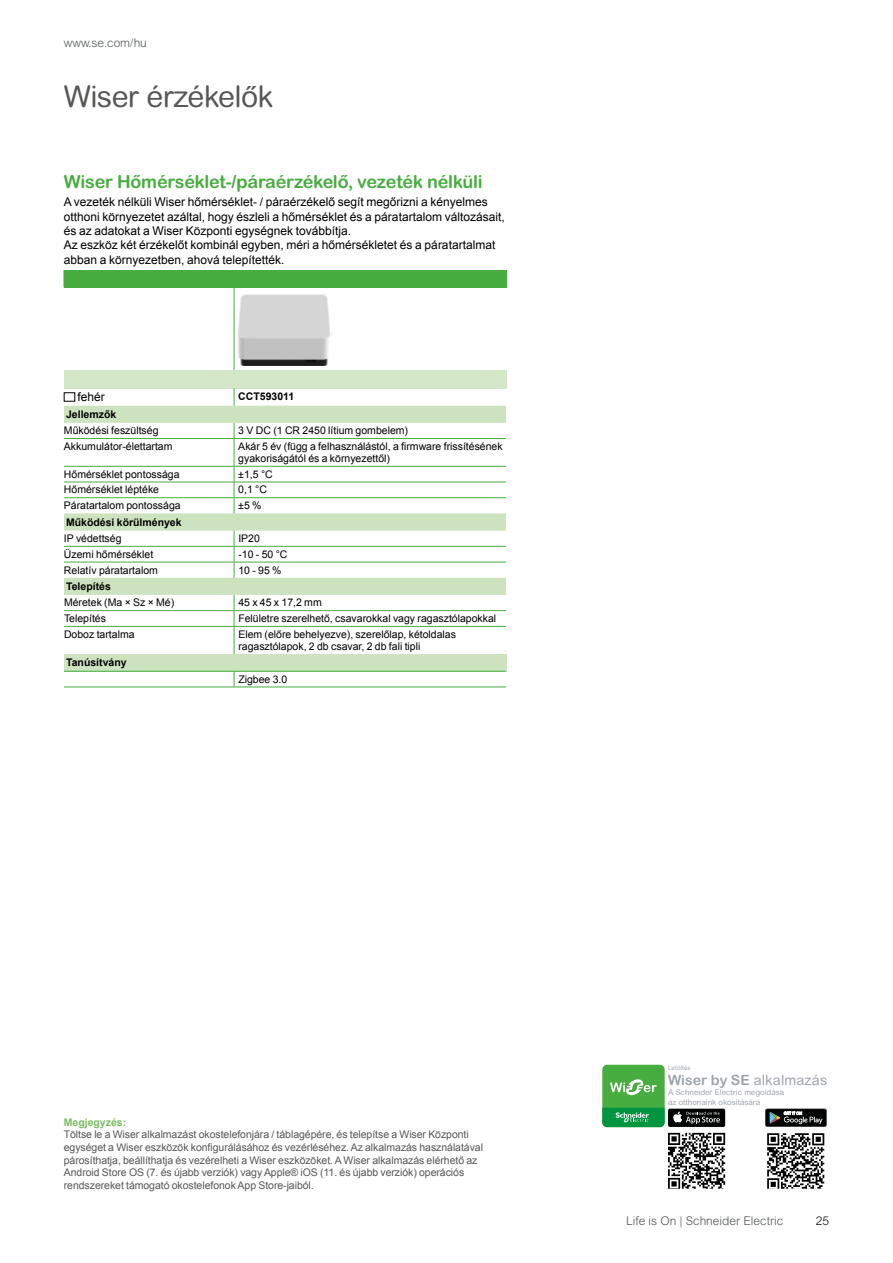
<style>
.page{position:relative;width:893px;height:1263px;background:#fff}
.page>*{position:absolute;margin:0;border:0;box-sizing:border-box;transform-origin:0 0}
.t1{font:30px "Arial Rounded MT Pro";letter-spacing:-.02em;color:#575756}
.t2{font:700 18px "Arial Rounded MT Pro";letter-spacing:-.01em;color:#48ad40}
.t3{font:14.1px "Arial Rounded MT Pro";letter-spacing:.01em;color:#9ea3a9}
.t4{font:12px/14.4px "Arial";color:#000}
.t5{font:300 12px "Arial Rounded MT Pro";color:#505456}
.t6{font:300 12px "Arial Rounded MT Pro";color:#000}
.t7{font:10.5px/12px "Arial";color:#000}
.t8{font:10.5px/12.6px "Arial";letter-spacing:-.005em;color:#575756}
.t9{font:700 10.5px "Arial";color:#000}
.t10{font:700 10.5px "Arial";color:#7bbc63}
.t11{font:7.8px/9.4px "Arial Rounded MT Pro";color:#9ea3a9}
.t12{font:6.3px "Arial Rounded MT Pro";color:#9ea3a9}
.s1{font-family:"Arial Rounded MT Bold"}
</style>
<div class="page">
<div style="left:64px;top:270px;width:442px;height:17px;background:#48ad40"></div>
<div style="left:64px;top:370px;width:442px;height:18px;background:#d4e7c8"></div>
<svg style="left:64px;top:406px;width:442px;height:189px"></svg>
<div style="left:64px;top:654px;width:442px;height:17px;background:#cde3bf"></div>
<svg style="left:234px;top:388px;width:1px;height:18px"></svg>
<hr style="left:234px;top:287px;width:1px;height:83px;background:#48ad40">
<svg style="left:234px;top:423px;width:1px;height:90px"></svg>
<svg style="left:234px;top:531px;width:1px;height:47px"></svg>
<svg style="left:234px;top:595px;width:1px;height:59px"></svg>
<svg style="left:234px;top:672px;width:1px;height:15px"></svg>
<hr style="left:64px;top:671px;width:170px;height:1px;background:#48ad40">
<hr style="left:234px;top:671px;width:272px;height:1px;background:#48ad40">
<hr style="left:64px;top:687px;width:170px;height:1px;background:#48ad40">
<hr style="left:234px;top:687px;width:272px;height:1px;background:#48ad40">
<hr style="left:64px;top:438px;width:170px;height:1px;background:#48ad40">
<hr style="left:234px;top:438px;width:272px;height:1px;background:#48ad40">
<hr style="left:64px;top:466px;width:170px;height:1px;background:#48ad40">
<hr style="left:234px;top:466px;width:272px;height:1px;background:#48ad40">
<hr style="left:64px;top:482px;width:170px;height:1px;background:#48ad40">
<hr style="left:234px;top:482px;width:272px;height:1px;background:#48ad40">
<hr style="left:64px;top:497px;width:170px;height:1px;background:#48ad40">
<hr style="left:234px;top:497px;width:272px;height:1px;background:#48ad40">
<hr style="left:64px;top:546px;width:170px;height:1px;background:#48ad40">
<hr style="left:234px;top:546px;width:272px;height:1px;background:#48ad40">
<hr style="left:64px;top:562px;width:170px;height:1px;background:#48ad40">
<hr style="left:234px;top:562px;width:272px;height:1px;background:#48ad40">
<hr style="left:64px;top:610px;width:170px;height:1px;background:#48ad40">
<hr style="left:234px;top:610px;width:272px;height:1px;background:#48ad40">
<hr style="left:64px;top:626px;width:170px;height:1px;background:#48ad40">
<hr style="left:234px;top:626px;width:272px;height:1px;background:#48ad40">
<img style="left:238px;top:294px;width:94px;height:72px">
<div style="left:668px;top:1109px;width:57px;height:18px;background:#010202;border-radius:2px"></div>
<svg style="left:673px;top:1111px;width:47px;height:13px"></svg>
<svg style="left:765px;top:1109px;width:62px;height:18px"></svg>
<div style="left:602px;top:1065px;width:63px;height:62px;background:#48ad40;border-radius:5px"></div>
<svg style="left:602px;top:1108px;width:63px;height:19px"></svg>
<svg style="left:610px;top:1079px;width:47px;height:17px"></svg>
<svg style="left:767px;top:1133px;width:57px;height:56px"></svg>
<svg style="left:668px;top:1133px;width:57px;height:56px"></svg>
<p class="t5" style="left:64px;top:36px;width:85px">www.se.com/hu</p>
<h1 class="t1" style="left:64px;top:79px;width:211px">Wiser érzékelők</h1>
<h2 class="t2" style="left:64px;top:170px;width:420px">Wiser Hőmérséklet-/páraérzékelő, vezeték nélküli</h2>
<p class="t4" style="left:64px;top:195px;width:442px">A vezeték nélküli Wiser hőmérséklet- / páraérzékelő segít megőrizni a kényelmes otthoni környezetet azáltal, hogy észleli a hőmérséklet és a páratartalom változásait, és az adatokat a Wiser Központi egységnek továbbítja.<br>Az eszköz két érzékelőt kombinál egyben, méri a hőmérsékletet és a páratartalmat abban a környezetben, ahová telepítették.</p>
<p class="t4" style="left:78px;top:390px;width:29px">fehér</p>
<p class="t9" style="left:238px;top:390px;width:58px">CCT593011</p>
<p class="t9" style="left:66px;top:407px;width:52px">Jellemzők</p>
<p class="t7" style="left:64px;top:425px;width:96px">Működési feszültség</p>
<p class="t7" style="left:238px;top:425px;width:171px">3 V DC (1 CR 2450 lítium gombelem)</p>
<p class="t7" style="left:64px;top:440px;width:110px">Akkumulátor-élettartam</p>
<p class="t7" style="left:238px;top:440px;width:266px">Akár 5 év (függ a felhasználástól, a firmware frissítésének gyakoriságától és a környezettől)</p>
<p class="t7" style="left:64px;top:468px;width:117px">Hőmérséklet pontossága</p>
<p class="t7" style="left:238px;top:468px;width:36px">±1,5 °C</p>
<p class="t7" style="left:64px;top:484px;width:97px">Hőmérséklet léptéke</p>
<p class="t7" style="left:238px;top:484px;width:30px">0,1 °C</p>
<p class="t7" style="left:64px;top:500px;width:118px">Páratartalom pontossága</p>
<p class="t7" style="left:238px;top:500px;width:25px">±5 %</p>
<p class="t9" style="left:66px;top:515px;width:117px">Működési körülmények</p>
<p class="t7" style="left:64px;top:532px;width:59px">IP védettség</p>
<p class="t7" style="left:238px;top:532px;width:23px">IP20</p>
<p class="t7" style="left:64px;top:548px;width:91px">Üzemi hőmérséklet</p>
<p class="t7" style="left:238px;top:548px;width:51px">-10 - 50 °C</p>
<p class="t7" style="left:64px;top:564px;width:95px">Relatív páratartalom</p>
<p class="t7" style="left:238px;top:564px;width:45px">10 - 95 %</p>
<p class="t9" style="left:66px;top:579px;width:46px">Telepítés</p>
<p class="t7" style="left:64px;top:597px;width:112px">Méretek (Ma × Sz × Mé)</p>
<p class="t7" style="left:238px;top:597px;width:85px">45 x 45 x 17,2 mm</p>
<p class="t7" style="left:64px;top:612px;width:44px">Telepítés</p>
<p class="t7" style="left:238px;top:612px;width:259px">Felületre szerelhető, csavarokkal vagy ragasztólapokkal</p>
<p class="t7" style="left:64px;top:628px;width:72px">Doboz tartalma</p>
<p class="t7" style="left:238px;top:628px;width:219px">Elem (előre behelyezve), szerelőlap, kétoldalas ragasztólapok, 2 db csavar, 2 db fali tipli</p>
<p class="t9" style="left:66px;top:656px;width:62px">Tanúsítvány</p>
<p class="t7" style="left:238px;top:673px;width:51px">Zigbee 3.0</p>
<p class="t10" style="left:64px;top:1115px;width:64px">Megjegyzés:</p>
<p class="t8" style="left:64px;top:1128px;width:421px">Töltse le a Wiser alkalmazást okostelefonjára / táblagépére, és telepítse a Wiser Központi egységet a Wiser eszközök konfigurálásához és vezérléséhez. Az alkalmazás használatával párosíthatja, beállíthatja és vezérelheti a Wiser eszközöket. A Wiser alkalmazás elérhető az Android Store OS (7. és újabb verziók) vagy Apple® iOS (11. és újabb verziók) operációs rendszereket támogató okostelefonok App Store-jaiból.</p>
<p class="t12" style="left:668px;top:1064px;width:24px">Letöltés</p>
<p class="t11" style="left:668px;top:1088px;width:118px">A Schneider Electric megoldása az otthonaink okosítására</p>
<h3 class="t3" style="left:668px;top:1071px;width:161px"><span class="s1">Wiser by SE</span> alkalmazás</h3>
<p class="t5" style="left:626px;top:1214px;width:159px">Life is On | Schneider Electric</p>
<p class="t6" style="left:816px;top:1214px;width:15px">25</p>
</div>
